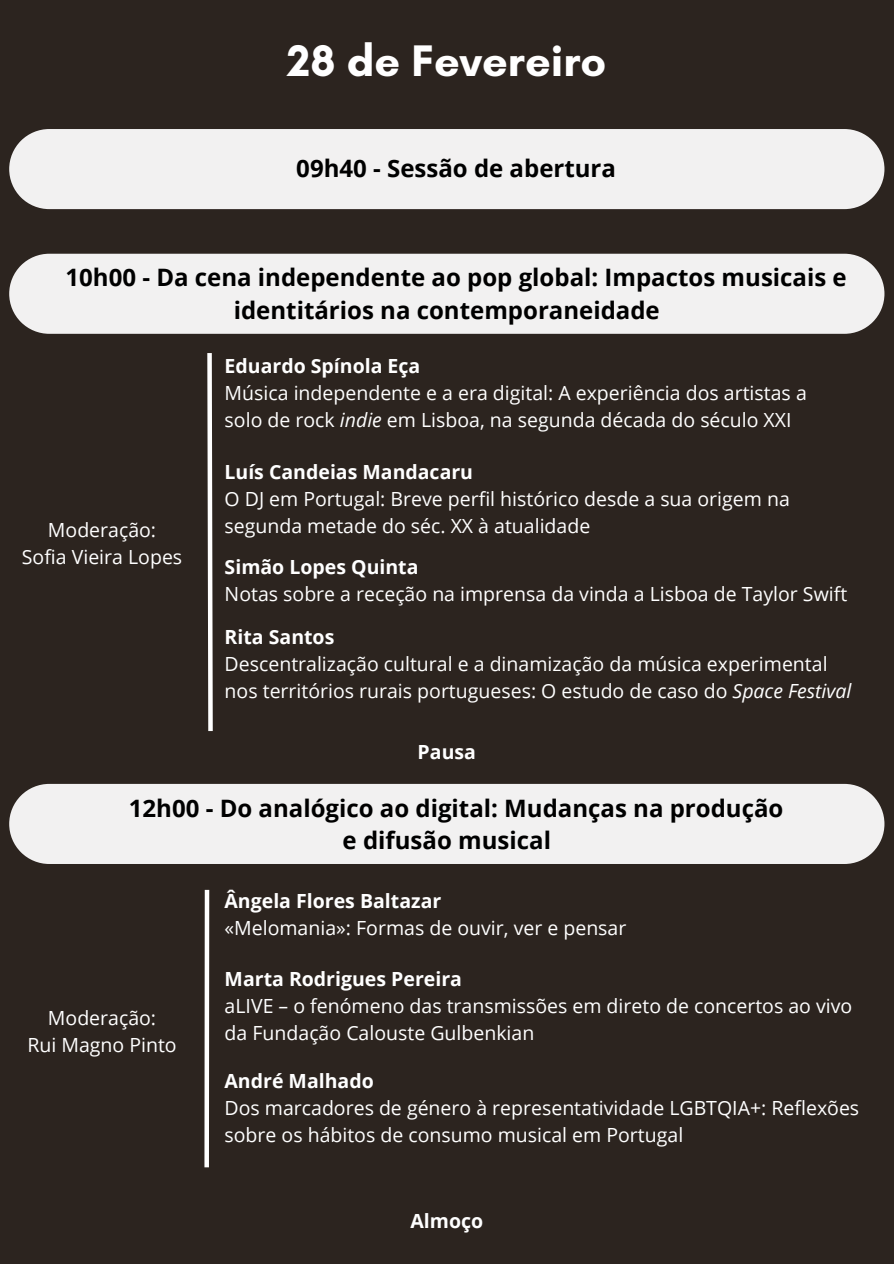
<style>
.page{position:relative;width:894px;height:1264px;background:#fff}
.page>*{position:absolute;margin:0;border:0;box-sizing:border-box;transform-origin:0 0}
.t1{font:700 45px "Glacial Indifference";color:#fff}
.t2{font:700 24px/32.7px "Open Sans";color:#000}
.t3{font:19.5px/27px "Open Sans";color:#fff}
.t4{font:700 19.5px "Open Sans";color:#fff}
.s1{font-style:italic}
</style>
<div class="page">
<div style="left:0;top:0;width:893px;height:1263px;background:#2c241f"></div>
<div style="left:9px;top:254px;width:875px;height:80px;background:#f2f1f1"></div>
<div style="left:9px;top:129px;width:875px;height:80px;background:#f2f1f1"></div>
<svg style="left:207px;top:353px;width:6px;height:379px;background:#cac8c6"></svg>
<div style="left:9px;top:784px;width:875px;height:80px;background:#f2f1f1"></div>
<div style="left:204px;top:889px;width:5px;height:278px;background:#fff"></div>
<h2 class="t1" style="left:287px;top:33px;width:320px">28 de Fevereiro</h2>
<h2 class="t2" style="left:296px;top:152px;width:321px">09h40 - Sessão de abertura</h2>
<h1 class="t2" style="left:234px;top:261px;width:614px;text-indent:-168px">10h00 - Da cena independente ao pop global: Impactos musicais e identitários na contemporaneidade</h1>
<p class="t3" style="left:48px;top:516px;width:110px">Moderação:</p>
<p class="t3" style="left:22px;top:543px;width:162px">Sofia Vieira Lopes</p>
<p class="t4" style="left:224px;top:352px;width:197px">Eduardo Spínola Eça</p>
<p class="t3" style="left:224px;top:378px;width:583px">Música independente e a era digital: A experiência dos artistas a solo de rock <span class="s1">indie</span> em Lisboa, na segunda década do século XXI</p>
<p class="t4" style="left:224px;top:458px;width:250px">Luís Candeias Mandacaru</p>
<p class="t3" style="left:224px;top:485px;width:566px">O DJ em Portugal: Breve perfil histórico desde a sua origem na segunda metade do séc. XX à atualidade</p>
<p class="t4" style="left:224px;top:553px;width:195px">Simão Lopes Quinta</p>
<p class="t3" style="left:224px;top:579px;width:624px">Notas sobre a receção na imprensa da vinda a Lisboa de Taylor Swift</p>
<p class="t4" style="left:224px;top:623px;width:111px">Rita Santos</p>
<p class="t3" style="left:224px;top:650px;width:628px">Descentralização cultural e a dinamização da música experimental nos territórios rurais portugueses: O estudo de caso do <span class="s1">Space Festival</span></p>
<p class="t4" style="left:417px;top:737px;width:60px">Pausa</p>
<p class="t2" style="left:342px;top:790px;width:442px;text-indent:-214px">12h00 - Do analógico ao digital: Mudanças na produção e difusão musical</p>
<p class="t3" style="left:48px;top:1003px;width:110px">Moderação:</p>
<p class="t3" style="left:27px;top:1030px;width:151px">Rui Magno Pinto</p>
<p class="t4" style="left:224px;top:887px;width:218px">Ângela Flores Baltazar</p>
<p class="t3" style="left:224px;top:914px;width:403px">«Melomania»: Formas de ouvir, ver e pensar</p>
<h3 class="t4" style="left:224px;top:965px;width:239px">Marta Rodrigues Pereira</h3>
<h2 class="t3" style="left:224px;top:991px;width:629px">aLIVE – o fenómeno das transmissões em direto de concertos ao vivo da Fundação Calouste Gulbenkian</h2>
<p class="t4" style="left:224px;top:1067px;width:151px">André Malhado</p>
<p class="t3" style="left:224px;top:1094px;width:636px">Dos marcadores de género à representatividade LGBTQIA+: Reflexões sobre os hábitos de consumo musical em Portugal</p>
<p class="t4" style="left:410px;top:1206px;width:74px">Almoço</p>
</div>
